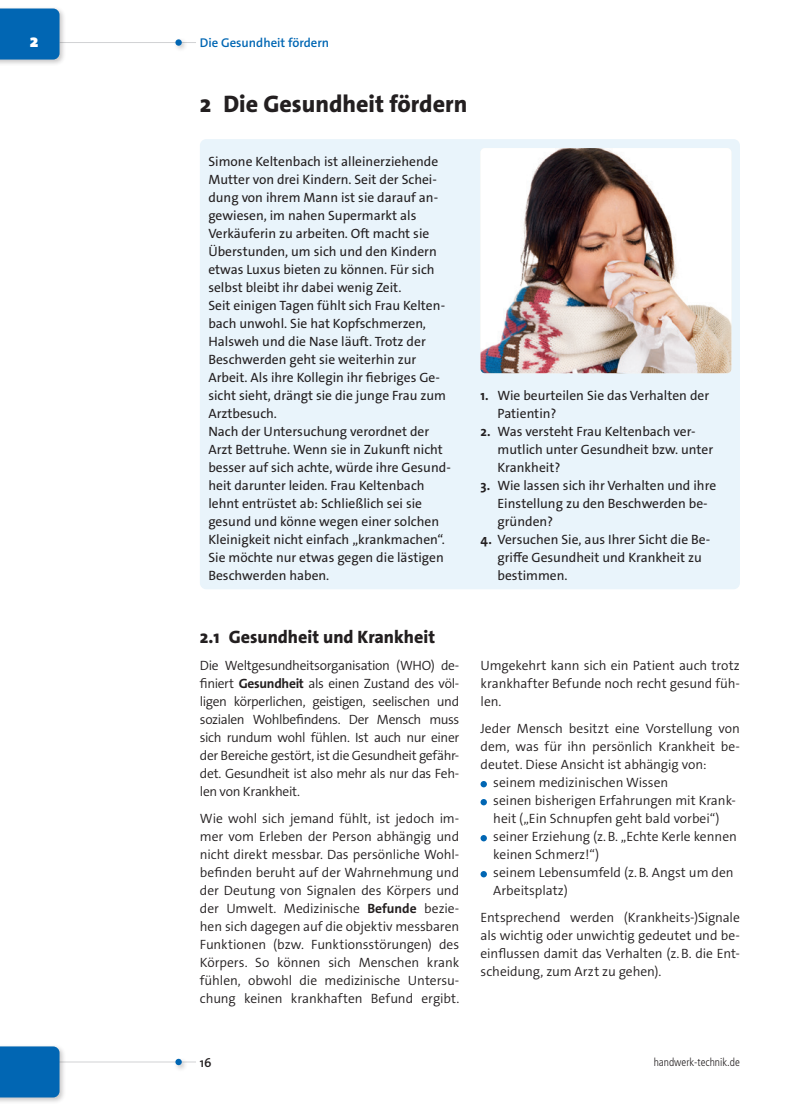
<style>
.page{position:relative;width:808px;height:1106px;background:#fff}
.page>*{position:absolute;margin:0;border:0;box-sizing:border-box;transform-origin:0 0}
.t1{font:800 24px "The Sans Os F";color:#231f20}
.t2{font:800 18px "The Sans Os F";color:#231f20}
.t3{font:900 18px "The Sans Os F";color:#fff}
.t4{font:300 13.5px/18px "The Sans Os F";color:#231f20;text-align:justify}
.t5{font:13.5px/18px "The Sans Os F";color:#231f20}
.t6{font:600 12.75px "The Sans Os F";color:#0166b3}
.t7{font:600 12.75px "The Sans Os F";color:#231f20}
.t8{font:300 condensed 11.25px "Frutiger LT Std";color:#231f20}
.s1{font-weight:700}
</style>
<div class="page">
<hr style="left:39px;top:1061px;width:157px;height:1px;background:#d1d2d4">
<div style="left:173px;top:1056px;width:16px;height:15px;background:#231f20;opacity:.25"></div>
<div style="left:175px;top:1058px;width:7px;height:7px;background:#0166b3;border-radius:50%"></div>
<hr style="left:60px;top:42px;width:136px;height:1px;background:#d1d2d4">
<div style="left:0;top:6px;width:66px;height:60px;background:#231f20;opacity:.25"></div>
<div style="left:0;top:9px;width:60px;height:51px;background:#0166b3"></div>
<div style="left:173px;top:37px;width:16px;height:15px;background:#231f20;opacity:.25"></div>
<svg style="left:175px;top:39px;width:7px;height:7px"></svg>
<div style="left:0;top:1043px;width:66px;height:61px;background:#231f20;opacity:.25"></div>
<div style="left:0;top:1046px;width:60px;height:51px;background:#0166b3"></div>
<div style="left:200px;top:139px;width:540px;height:450px;background:#e9f4fb;border-radius:6px"></div>
<img style="left:480px;top:148px;width:251px;height:225px">
<div style="left:480px;top:781px;width:7px;height:6px;background:#0166b3;border-radius:50%"></div>
<div style="left:480px;top:799px;width:7px;height:6px;background:#0166b3;border-radius:50%"></div>
<div style="left:480px;top:835px;width:7px;height:6px;background:#0166b3;border-radius:50%"></div>
<div style="left:480px;top:871px;width:7px;height:6px;background:#0166b3;border-radius:50%"></div>
<h2 class="t3" style="left:30px;top:30px;width:10px">2</h2>
<p class="t6" style="left:200px;top:34px;width:131px">Die Gesundheit fördern</p>
<h1 class="t1" style="left:200px;top:89px;width:269px">2 Die Gesundheit fördern</h1>
<p class="t5" style="left:208px;top:153px;width:244px">Simone Keltenbach ist alleinerziehende Mutter von drei Kindern. Seit der Schei&shy;dung von ihrem Mann ist sie darauf an&shy;gewiesen, im nahen Supermarkt als Verkäuferin zu arbeiten. Oft macht sie Überstunden, um sich und den Kindern etwas Luxus bieten zu können. Für sich selbst bleibt ihr dabei wenig Zeit.<br>Seit einigen Tagen fühlt sich Frau Kelten&shy;bach unwohl. Sie hat Kopfschmerzen, Halsweh und die Nase läuft. Trotz der Beschwerden geht sie weiterhin zur Arbeit. Als ihre Kollegin ihr fiebriges Ge&shy;sicht sieht, drängt sie die junge Frau zum Arztbesuch.<br>Nach der Untersuchung verordnet der Arzt Bettruhe. Wenn sie in Zukunft nicht besser auf sich achte, würde ihre Gesund&shy;heit darunter leiden. Frau Keltenbach lehnt entrüstet ab: Schließlich sei sie gesund und könne wegen einer solchen Kleinigkeit nicht einfach „krankmachen“.<br>Sie möchte nur etwas gegen die lästigen Beschwerden haben.</p>
<p class="t5" style="left:497px;top:387px;width:213px;text-indent:-17px"><span class="s1">1.</span> Wie beurteilen Sie das Verhalten der<br>Patientin?</p>
<p class="t5" style="left:497px;top:423px;width:217px;text-indent:-17px"><span class="s1">2.</span> Was versteht Frau Keltenbach ver&shy;mutlich unter Gesundheit bzw. unter<br>Krankheit?</p>
<p class="t5" style="left:497px;top:477px;width:220px;text-indent:-17px"><span class="s1">3.</span> Wie lassen sich ihr Verhalten und ihre<br>Einstellung zu den Beschwerden be&shy;gründen?</p>
<p class="t5" style="left:497px;top:531px;width:214px;text-indent:-17px"><span class="s1">4.</span> Versuchen Sie, aus Ihrer Sicht die Be&shy;griffe Gesundheit und Krankheit zu bestimmen.</p>
<h2 class="t2" style="left:200px;top:625px;width:237px">2.1 Gesundheit und Krankheit</h2>
<p class="t4" style="left:200px;top:657px;width:261px">Die Weltgesundheitsorganisation (WHO) de&shy;finiert <span class="s1">Gesundheit</span> als einen Zustand des völ&shy;ligen körperlichen, geistigen, seelischen und sozialen Wohlbefindens. Der Mensch muss sich rundum wohl fühlen. Ist auch nur einer der Bereiche gestört, ist die Gesundheit gefähr&shy;det. Gesundheit ist also mehr als nur das Feh&shy;len von Krankheit.</p>
<p class="t4" style="left:200px;top:810px;width:261px">Wie wohl sich jemand fühlt, ist jedoch im&shy;mer vom Erleben der Person abhängig und nicht direkt messbar. Das persönliche Wohl&shy;befinden beruht auf der Wahrnehmung und der Deutung von Signalen des Körpers und der Umwelt. Medizinische <span class="s1">Befunde</span> bezie&shy;hen sich dagegen auf die objektiv messbaren Funktionen (bzw. Funktionsstörungen) des Körpers. So können sich Menschen krank fühlen, obwohl die medizinische Untersu&shy;chung keinen krankhaften Befund ergibt.</p>
<p class="t4" style="left:480px;top:657px;width:261px">Umgekehrt kann sich ein Patient auch trotz krankhafter Befunde noch recht gesund füh&shy;len.</p>
<p class="t4" style="left:480px;top:719px;width:261px">Jeder Mensch besitzt eine Vorstellung von</p>
<p class="t4" style="left:480px;top:737px;width:261px">dem, was für ihn persönlich Krankheit be-</p>
<p class="t4" style="left:480px;top:755px;width:228px">deutet. Diese Ansicht ist abhängig von:</p>
<p class="t4" style="left:493px;top:774px;width:176px">seinem medizinischen Wissen</p>
<p class="t4" style="left:493px;top:792px;width:244px">seinen bisherigen Erfahrungen mit Krank-</p>
<p class="t4" style="left:493px;top:810px;width:228px">heit („Ein Schnupfen geht bald vorbei“)</p>
<p class="t4" style="left:493px;top:828px;width:245px">seiner Erziehung (z.B. „Echte Kerle kennen</p>
<p class="t4" style="left:493px;top:846px;width:107px">keinen Schmerz!“)</p>
<p class="t4" style="left:493px;top:864px;width:242px">seinem Lebensumfeld (z.B. Angst um den</p>
<p class="t4" style="left:493px;top:882px;width:76px">Arbeitsplatz)</p>
<p class="t4" style="left:480px;top:909px;width:261px">Entsprechend werden (Krankheits-)Signale als wichtig oder unwichtig gedeutet und be&shy;einflussen damit das Verhalten (z.B. die Ent&shy;scheidung, zum Arzt zu gehen).</p>
<p class="t7" style="left:200px;top:1054px;width:13px">16</p>
<p class="t8" style="left:654px;top:1056px;width:88px">handwerk-technik.de</p>
</div>
